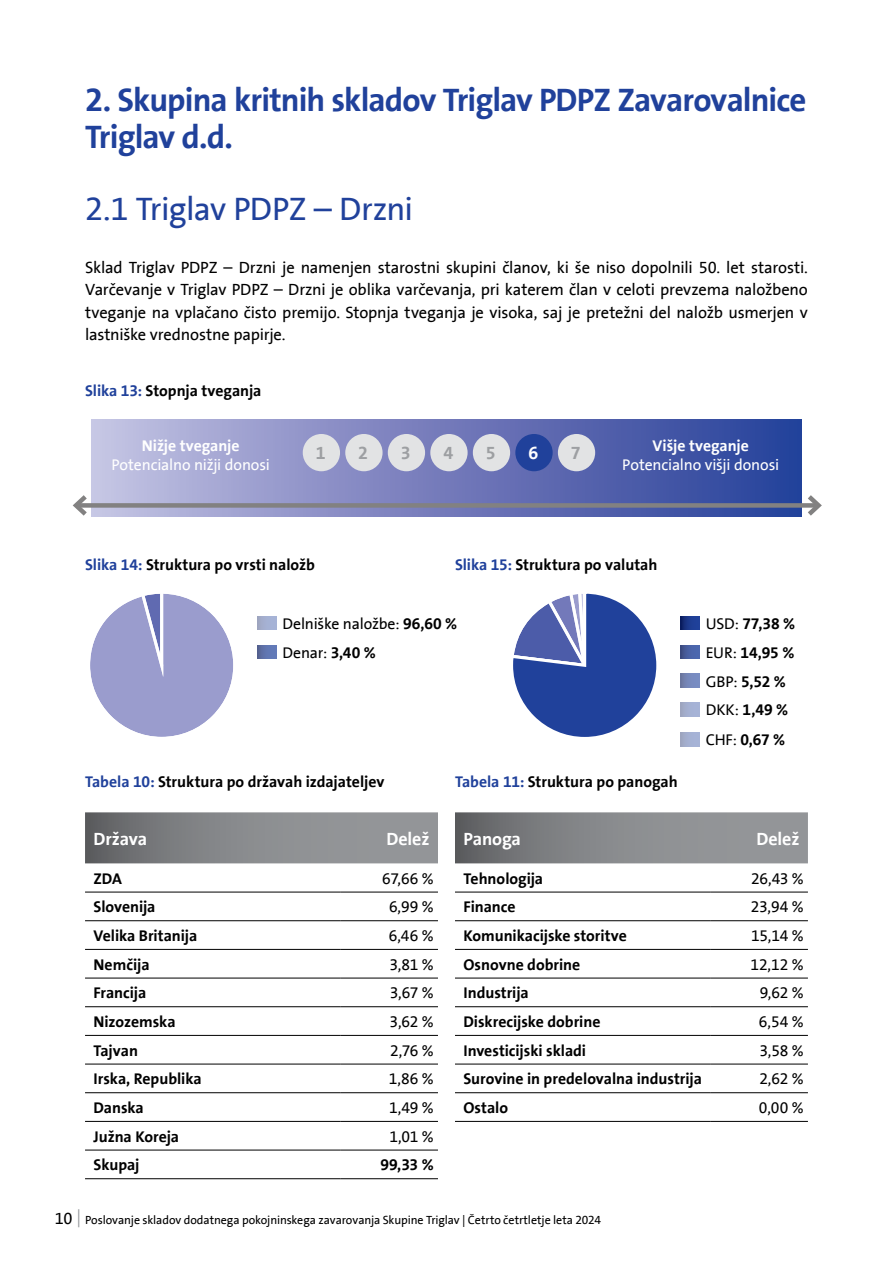
<style>
.page{position:relative;width:893px;height:1263px;background:#fff}
.page>*{position:absolute;margin:0;border:0;box-sizing:border-box;transform-origin:0 0}
.t1{font:700 33px/37.5px "Triglav The Sans";letter-spacing:-.03em;color:#20419b}
.t2{font:33px "Triglav The Sans";letter-spacing:-.025em;color:#20419b}
.t3{font:700 18px "Triglav The Sans";letter-spacing:-.005em;color:#fff}
.t4{font:700 18px "Triglav The Sans";color:#9d9fa2}
.t5{font:16.5px/22.5px "Triglav The Sans";letter-spacing:-.015em;color:#000;text-align:justify}
.t6{font:700 15.75px/28.8px "Triglav The Sans";letter-spacing:-.005em;color:#000}
.t7{font:15.75px/28.8px "Triglav The Sans";letter-spacing:-.015em;color:#000}
.t8{font:15.75px "Triglav The Sans";letter-spacing:-.01em;color:#fff}
.t9{font:700 15.75px "Triglav The Sans";letter-spacing:-.005em;color:#fff}
.t10{font:12px "Triglav The Sans";letter-spacing:-.01em;color:#000}
.s1{color:#20419b}
.s2{font-weight:700}
.s3{font-weight:400}
.s4{font-size:16.5px}
</style>
<div class="page">
<svg style="left:78px;top:1209px;width:1px;height:18px"></svg>
<svg style="left:258px;top:616px;width:18px;height:14px"></svg>
<svg style="left:258px;top:645px;width:18px;height:14px"></svg>
<svg style="left:681px;top:702px;width:18px;height:14px"></svg>
<svg style="left:681px;top:674px;width:18px;height:13px"></svg>
<svg style="left:85px;top:812px;width:353px;height:51px;background:#85878a"></svg>
<hr style="left:85px;top:892px;width:255px;height:1px;background:#000">
<hr style="left:340px;top:892px;width:98px;height:1px;background:#000">
<hr style="left:85px;top:920px;width:255px;height:1px;background:#000">
<hr style="left:340px;top:920px;width:98px;height:1px;background:#000">
<hr style="left:85px;top:949px;width:255px;height:1px;background:#000">
<hr style="left:340px;top:949px;width:98px;height:1px;background:#000">
<hr style="left:85px;top:978px;width:255px;height:1px;background:#000">
<hr style="left:340px;top:978px;width:98px;height:1px;background:#000">
<hr style="left:85px;top:1006px;width:255px;height:1px;background:#000">
<hr style="left:340px;top:1006px;width:98px;height:1px;background:#000">
<hr style="left:85px;top:1035px;width:255px;height:1px;background:#000">
<hr style="left:340px;top:1035px;width:98px;height:1px;background:#000">
<hr style="left:85px;top:1064px;width:255px;height:1px;background:#000">
<hr style="left:340px;top:1064px;width:98px;height:1px;background:#000">
<hr style="left:85px;top:1092px;width:255px;height:1px;background:#000">
<hr style="left:340px;top:1092px;width:98px;height:1px;background:#000">
<hr style="left:85px;top:1121px;width:255px;height:1px;background:#000">
<hr style="left:340px;top:1121px;width:98px;height:1px;background:#000">
<hr style="left:85px;top:1150px;width:255px;height:1px;background:#000">
<hr style="left:340px;top:1150px;width:98px;height:1px;background:#000">
<hr style="left:85px;top:1178px;width:255px;height:1px;background:#000">
<hr style="left:340px;top:1178px;width:98px;height:1px;background:#000">
<svg style="left:455px;top:812px;width:353px;height:51px;background:#85878a"></svg>
<hr style="left:455px;top:892px;width:255px;height:1px;background:#000">
<hr style="left:710px;top:892px;width:98px;height:1px;background:#000">
<hr style="left:455px;top:920px;width:255px;height:1px;background:#000">
<hr style="left:710px;top:920px;width:98px;height:1px;background:#000">
<hr style="left:455px;top:949px;width:255px;height:1px;background:#000">
<hr style="left:710px;top:949px;width:98px;height:1px;background:#000">
<hr style="left:455px;top:978px;width:255px;height:1px;background:#000">
<hr style="left:710px;top:978px;width:98px;height:1px;background:#000">
<hr style="left:455px;top:1006px;width:255px;height:1px;background:#000">
<hr style="left:710px;top:1006px;width:98px;height:1px;background:#000">
<hr style="left:455px;top:1035px;width:255px;height:1px;background:#000">
<hr style="left:710px;top:1035px;width:98px;height:1px;background:#000">
<hr style="left:455px;top:1064px;width:255px;height:1px;background:#000">
<hr style="left:710px;top:1064px;width:98px;height:1px;background:#000">
<hr style="left:455px;top:1092px;width:255px;height:1px;background:#000">
<hr style="left:710px;top:1092px;width:98px;height:1px;background:#000">
<hr style="left:455px;top:1121px;width:255px;height:1px;background:#000">
<hr style="left:710px;top:1121px;width:98px;height:1px;background:#000">
<div style="left:91px;top:420px;width:710px;height:96px;background:linear-gradient(to right,#c4bfe1,#243c97)"></div>
<div style="left:76px;top:503px;width:742px;height:5px;background:#828181"></div>
<svg style="left:72px;top:490px;width:20px;height:27px"></svg>
<svg style="left:803px;top:495px;width:19px;height:21px"></svg>
<div style="left:303px;top:434px;width:37px;height:37px;background:#e2e3e4;border-radius:50%"></div>
<div style="left:345px;top:434px;width:38px;height:37px;background:#e2e3e4;border-radius:50%"></div>
<div style="left:388px;top:434px;width:37px;height:37px;background:#e2e3e4;border-radius:50%"></div>
<div style="left:430px;top:434px;width:38px;height:37px;background:#e2e3e4;border-radius:50%"></div>
<div style="left:473px;top:434px;width:37px;height:37px;background:#e2e3e4;border-radius:50%"></div>
<div style="left:515px;top:434px;width:38px;height:37px;background:#20419b;border-radius:50%"></div>
<div style="left:558px;top:434px;width:37px;height:37px;background:#e2e3e4;border-radius:50%"></div>
<svg style="left:681px;top:616px;width:18px;height:14px"></svg>
<svg style="left:681px;top:645px;width:18px;height:14px"></svg>
<svg style="left:681px;top:732px;width:18px;height:14px"></svg>
<svg style="left:90px;top:593px;width:143px;height:144px"></svg>
<svg style="left:513px;top:593px;width:144px;height:144px"></svg>
<h1 class="t1" style="left:85px;top:81px;width:723px">2. Skupina kritnih skladov Triglav PDPZ Zavarovalnice<br>Triglav d.d.</h1>
<h1 class="t2" style="left:85px;top:191px;width:330px">2.1 Triglav PDPZ – Drzni</h1>
<p class="t5" style="left:85px;top:256px;width:724px">Sklad Triglav PDPZ – Drzni je namenjen starostni skupini članov, ki še niso dopolnili 50. let starosti.<br>Varčevanje v Triglav PDPZ – Drzni je oblika varčevanja, pri katerem član v celoti prevzema naložbeno tveganje na vplačano čisto premijo. Stopnja tveganja je visoka, saj je pretežni del naložb usmerjen v lastniške vrednostne papirje.</p>
<p class="t6" style="left:85px;top:376px;width:178px"><span class="s1">Slika 13:</span> Stopnja tveganja</p>
<p class="t9" style="left:142px;top:437px;width:99px">Nižje tveganje</p>
<p class="t8" style="left:112px;top:456px;width:160px">Potencialno nižji donosi</p>
<p class="t4" style="left:316px;top:443px;width:11px">1</p>
<p class="t4" style="left:358px;top:443px;width:11px">2</p>
<p class="t4" style="left:401px;top:443px;width:11px">3</p>
<p class="t4" style="left:443px;top:443px;width:11px">4</p>
<p class="t4" style="left:486px;top:443px;width:11px">5</p>
<p class="t3" style="left:528px;top:443px;width:11px">6</p>
<p class="t4" style="left:571px;top:443px;width:11px">7</p>
<p class="t9" style="left:653px;top:437px;width:98px">Višje tveganje</p>
<p class="t8" style="left:622px;top:456px;width:159px">Potencialno višji donosi</p>
<p class="t6" style="left:85px;top:550px;width:231px"><span class="s1">Slika 14:</span> Struktura po vrsti naložb</p>
<p class="t6" style="left:455px;top:550px;width:204px"><span class="s1">Slika 15:</span> Struktura po valutah</p>
<p class="t7" style="left:283px;top:610px;width:176px">Delniške naložbe: <span class="s2">96,60 %<br></span>Denar: <span class="s2">3,40 %</span></p>
<p class="t6" style="left:85px;top:768px;width:301px"><span class="s1">Tabela 10:</span> Struktura po državah izdajateljev</p>
<p class="t6" style="left:455px;top:768px;width:224px"><span class="s1">Tabela 11:</span> Struktura po panogah</p>
<p class="t6" style="left:706px;top:609px;width:91px"><span class="s3">USD:</span> 77,38 %<br><span class="s3">EUR:</span> 14,95 %</p>
<p class="t6" style="left:706px;top:667px;width:82px"><span class="s3">GBP:</span> 5,52 %</p>
<p class="t6" style="left:706px;top:696px;width:84px"><span class="s3">DKK:</span> 1,49 %</p>
<p class="t6" style="left:706px;top:725px;width:81px"><span class="s3">CHF:</span> 0,67 %</p>
<p class="t3" style="left:94px;top:828px;width:55px">Država</p>
<p class="t3" style="left:386px;top:828px;width:45px">Delež</p>
<p class="t6" style="left:94px;top:864px;width:30px">ZDA</p>
<p class="t7" style="left:382px;top:864px;width:53px">67,66 %</p>
<p class="t6" style="left:94px;top:893px;width:63px">Slovenija</p>
<p class="t7" style="left:389px;top:893px;width:46px">6,99 %</p>
<p class="t6" style="left:94px;top:921px;width:105px">Velika Britanija</p>
<p class="t7" style="left:389px;top:921px;width:46px">6,46 %</p>
<p class="t6" style="left:94px;top:950px;width:58px">Nemčija</p>
<p class="t7" style="left:389px;top:950px;width:46px">3,81 %</p>
<p class="t6" style="left:94px;top:979px;width:54px">Francija</p>
<p class="t7" style="left:390px;top:979px;width:45px">3,67 %</p>
<p class="t6" style="left:94px;top:1007px;width:84px">Nizozemska</p>
<p class="t7" style="left:390px;top:1007px;width:46px">3,62 %</p>
<p class="t6" style="left:94px;top:1036px;width:46px">Tajvan</p>
<p class="t7" style="left:390px;top:1036px;width:45px">2,76 %</p>
<p class="t6" style="left:94px;top:1065px;width:110px">Irska, Republika</p>
<p class="t7" style="left:389px;top:1065px;width:46px">1,86 %</p>
<p class="t6" style="left:94px;top:1093px;width:52px">Danska</p>
<p class="t7" style="left:389px;top:1093px;width:46px">1,49 %</p>
<p class="t6" style="left:94px;top:1122px;width:87px">Južna Koreja</p>
<p class="t7" style="left:389px;top:1122px;width:46px">1,01 %</p>
<p class="t6" style="left:94px;top:1151px;width:47px">Skupaj</p>
<p class="t6" style="left:380px;top:1151px;width:55px">99,33 %</p>
<p class="t3" style="left:463px;top:828px;width:59px">Panoga</p>
<p class="t3" style="left:756px;top:828px;width:45px">Delež</p>
<p class="t6" style="left:463px;top:864px;width:81px">Tehnologija</p>
<p class="t7" style="left:751px;top:864px;width:54px">26,43 %</p>
<p class="t6" style="left:463px;top:893px;width:54px">Finance</p>
<p class="t7" style="left:751px;top:893px;width:54px">23,94 %</p>
<p class="t6" style="left:463px;top:921px;width:165px">Komunikacijske storitve</p>
<p class="t7" style="left:751px;top:921px;width:54px">15,14 %</p>
<p class="t6" style="left:463px;top:950px;width:118px">Osnovne dobrine</p>
<p class="t7" style="left:750px;top:950px;width:55px">12,12 %</p>
<p class="t6" style="left:463px;top:979px;width:67px">Industrija</p>
<p class="t7" style="left:760px;top:979px;width:45px">9,62 %</p>
<p class="t6" style="left:463px;top:1007px;width:138px">Diskrecijske dobrine</p>
<p class="t7" style="left:759px;top:1007px;width:46px">6,54 %</p>
<p class="t6" style="left:463px;top:1036px;width:124px">Investicijski skladi</p>
<p class="t7" style="left:759px;top:1036px;width:46px">3,58 %</p>
<p class="t6" style="left:463px;top:1065px;width:240px">Surovine in predelovalna industrija</p>
<p class="t7" style="left:759px;top:1065px;width:46px">2,62 %</p>
<p class="t6" style="left:463px;top:1093px;width:46px">Ostalo</p>
<p class="t7" style="left:759px;top:1093px;width:46px">0,00 %</p>
<p class="t10" style="left:55px;top:1213px;width:548px"><span class="s4">10</span> Poslovanje skladov dodatnega pokojninskega zavarovanja Skupine Triglav | Četrto četrtletje leta 2024</p>
</div>
